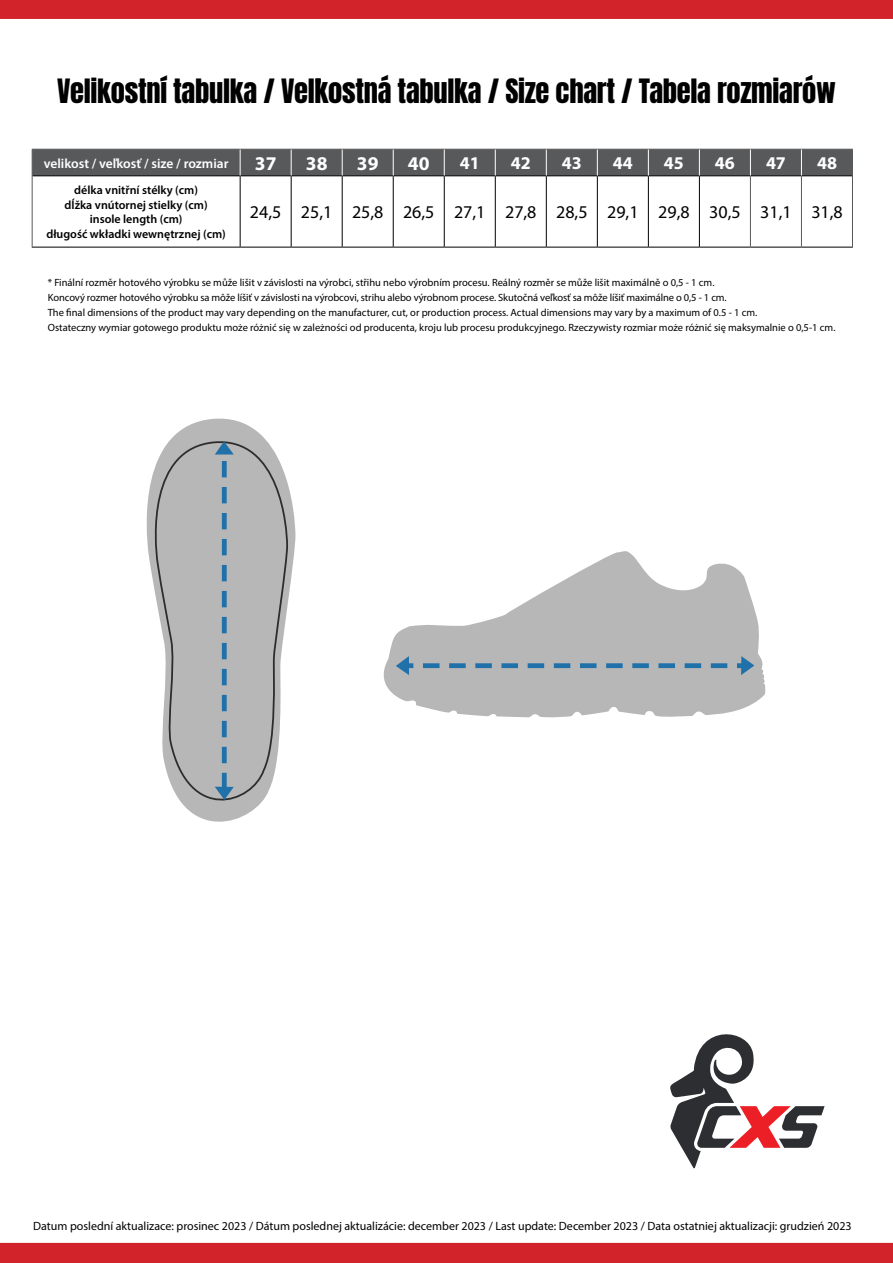
<style>
.page{position:relative;width:893px;height:1263px;background:#fff}
.page>*{position:absolute;margin:0;border:0;box-sizing:border-box;transform-origin:0 0}
.t1{font:28.5px "Anton";letter-spacing:-.01em;color:#000}
.t2{font:700 19.5px "Myriad Pro";color:#fff}
.t3{font:18px "Myriad Pro";color:#000}
.t4{font:700 18px "Myriad Pro";color:#fff}
.t5{font:600 13.5px "Myriad Pro";color:#fff}
.t6{font:12px "Myriad Pro";color:#000}
.t7{font:600 12px/14.4px "Myriad Pro";color:#000;text-align:center}
.t8{font:10.5px/15px "Myriad Pro";color:#000}
</style>
<div class="page">
<svg style="left:146px;top:418px;width:150px;height:176px"></svg>
<svg style="left:148px;top:435px;width:141px;height:387px"></svg>
<svg style="left:383px;top:551px;width:382px;height:167px;fill:#b7b7b7"></svg>
<div style="left:737px;top:663px;width:8px;height:5px;background:#2070a9"></div>
<svg style="left:418px;top:663px;width:309px;height:5px;background:#5b8cae"></svg>
<div style="left:405px;top:663px;width:8px;height:5px;background:#2070a9"></div>
<svg style="left:396px;top:656px;width:13px;height:19px"></svg>
<svg style="left:741px;top:656px;width:13px;height:19px"></svg>
<svg style="left:215px;top:441px;width:19px;height:359px;background:#99a8b3"></svg>
<svg style="left:670px;top:1034px;width:155px;height:134px"></svg>
<hr style="left:240px;top:176px;width:1px;height:71px;background:#000">
<hr style="left:291px;top:176px;width:1px;height:71px;background:#000">
<hr style="left:342px;top:176px;width:1px;height:71px;background:#000">
<hr style="left:393px;top:176px;width:1px;height:71px;background:#000">
<hr style="left:444px;top:176px;width:1px;height:71px;background:#000">
<hr style="left:495px;top:176px;width:1px;height:71px;background:#000">
<hr style="left:546px;top:176px;width:1px;height:71px;background:#000">
<hr style="left:597px;top:176px;width:1px;height:71px;background:#000">
<hr style="left:648px;top:176px;width:1px;height:71px;background:#000">
<hr style="left:699px;top:176px;width:1px;height:71px;background:#000">
<hr style="left:32px;top:247px;width:208px;height:1px;background:#000">
<hr style="left:240px;top:247px;width:51px;height:1px;background:#000">
<hr style="left:291px;top:247px;width:51px;height:1px;background:#000">
<hr style="left:342px;top:247px;width:51px;height:1px;background:#000">
<hr style="left:393px;top:247px;width:51px;height:1px;background:#000">
<hr style="left:444px;top:247px;width:51px;height:1px;background:#000">
<hr style="left:495px;top:247px;width:51px;height:1px;background:#000">
<hr style="left:546px;top:247px;width:51px;height:1px;background:#000">
<hr style="left:597px;top:247px;width:51px;height:1px;background:#000">
<hr style="left:648px;top:247px;width:51px;height:1px;background:#000">
<hr style="left:699px;top:247px;width:51px;height:1px;background:#000">
<hr style="left:750px;top:247px;width:51px;height:1px;background:#000">
<hr style="left:801px;top:247px;width:52px;height:1px;background:#000">
<hr style="left:32px;top:176px;width:1px;height:71px;background:#58595b">
<hr style="left:750px;top:176px;width:1px;height:71px;background:#58595b">
<hr style="left:801px;top:176px;width:1px;height:71px;background:#58595b">
<hr style="left:852px;top:176px;width:1px;height:71px;background:#58595b">
<svg style="left:32px;top:149px;width:821px;height:27px;background:#58595b"></svg>
<div style="left:0;top:0;width:893px;height:19px;background:#d2232a"></div>
<div style="left:0;top:1243px;width:893px;height:20px;background:#d2232a"></div>
<h1 class="t1" style="left:57px;top:77px;width:780px">Velikostní tabulka / Veľkostná tabuľka / Size chart / Tabela rozmiarów</h1>
<p class="t5" style="left:44px;top:154px;width:186px">velikost / veľkosť / size / rozmiar</p>
<h2 class="t2" style="left:255px;top:151px;width:23px">37</h2>
<h2 class="t2" style="left:306px;top:151px;width:23px">38</h2>
<h2 class="t2" style="left:357px;top:151px;width:23px">39</h2>
<h2 class="t2" style="left:408px;top:151px;width:23px">40</h2>
<h3 class="t4" style="left:460px;top:151px;width:21px">41</h3>
<h3 class="t4" style="left:511px;top:151px;width:21px">42</h3>
<h3 class="t4" style="left:562px;top:151px;width:21px">43</h3>
<h3 class="t4" style="left:613px;top:151px;width:21px">44</h3>
<h3 class="t4" style="left:664px;top:151px;width:21px">45</h3>
<h3 class="t4" style="left:715px;top:151px;width:21px">46</h3>
<h3 class="t4" style="left:766px;top:151px;width:21px">47</h3>
<h3 class="t4" style="left:817px;top:151px;width:21px">48</h3>
<p class="t7" style="left:46px;top:183px;width:181px">délka vnitřní stélky (cm)<br>dĺžka vnútornej stielky (cm)<br>insole length (cm)<br>długość wkładki wewnętrznej (cm)</p>
<h3 class="t3" style="left:250px;top:201px;width:594px">24,5 25,1 25,8 26,5 27,1 27,8 28,5 29,1 29,8 30,5 31,1 31,8</h3>
<p class="t8" style="left:48px;top:275px;width:789px">* Finální rozměr hotového výrobku se může lišit v závislosti na výrobci, střihu nebo výrobním procesu. Reálný rozměr se může lišit maximálně o 0,5 - 1 cm.<br>Koncový rozmer hotového výrobku sa môže líšiť v závislosti na výrobcovi, strihu alebo výrobnom procese. Skutočná veľkosť sa môže líšiť maximálne o 0,5 - 1 cm.<br>The final dimensions of the product may vary depending on the manufacturer, cut, or production process. Actual dimensions may vary by a maximum of 0.5 - 1 cm.<br>Ostateczny wymiar gotowego produktu może różnić się w zależności od producenta, kroju lub procesu produkcyjnego. Rzeczywisty rozmiar może różnić się maksymalnie o 0,5-1 cm.</p>
<p class="t6" style="left:33px;top:1219px;width:820px">Datum poslední aktualizace: prosinec 2023 / Dátum poslednej aktualizácie: december 2023 / Last update: December 2023 / Data ostatniej aktualizacji: grudzień 2023</p>
</div>
